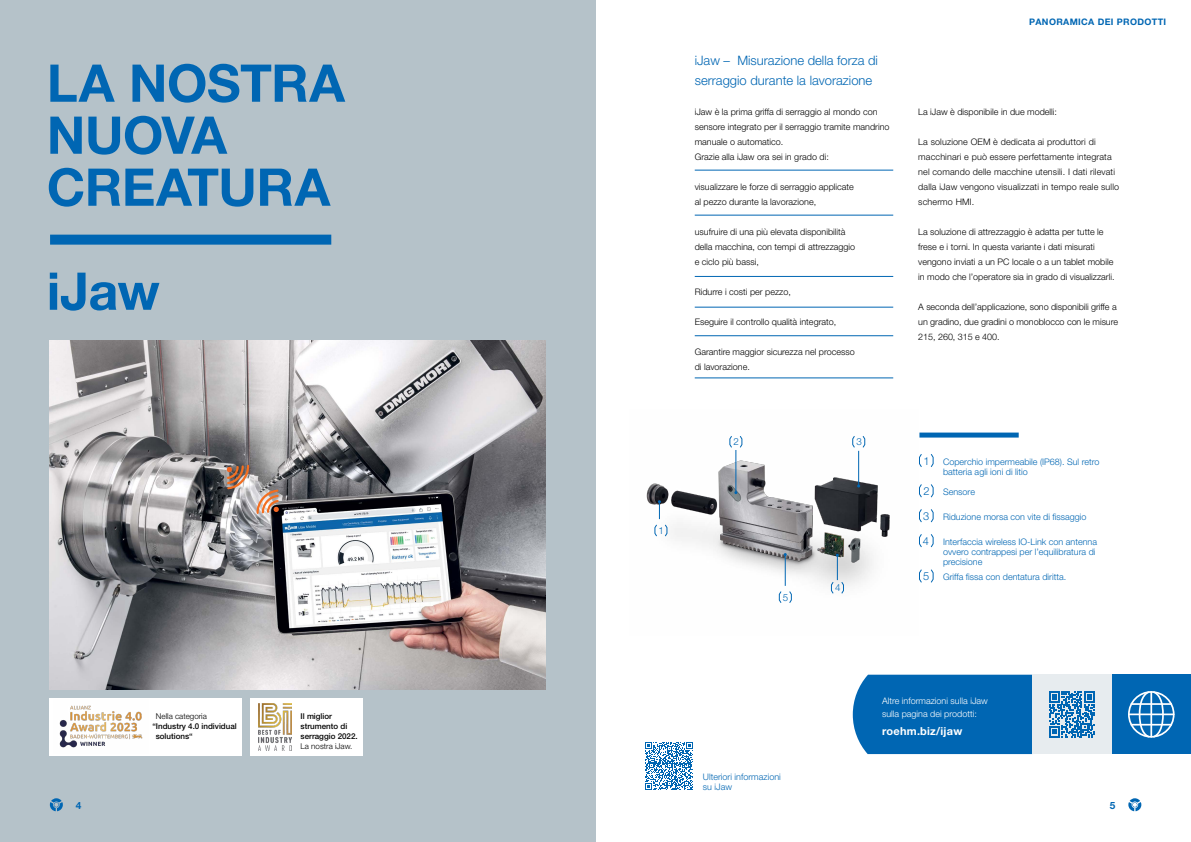
<style>
.page{position:relative;width:1191px;height:842px;background:#fff}
.page>*{position:absolute;margin:0;border:0;box-sizing:border-box;transform-origin:0 0}
.t1{font:700 52px/52px "Helvetica Neue LT Pro";letter-spacing:-.01em;color:#0066b3}
.t2{font:300 13px/20px "Helvetica Neue LT Pro";color:#0066b3}
.t3{font:300 11.1px "Helvetica Neue LT Pro";color:#0066b3}
.t4{font:700 11px "Helvetica Neue LT Pro";letter-spacing:.02em;color:#fff}
.t5{font:700 10px "Helvetica Neue LT Pro";color:#0066b3}
.t6{font:300 9.8px "Helvetica Neue LT Pro";color:#0066b3}
.t7{font:300 9px/15px "Helvetica Neue LT Pro";color:#000}
.t8{font:300 9px/10px "Helvetica Neue LT Pro";color:#0066b3}
.t9{font:300 9px/13px "Helvetica Neue LT Pro";color:#fff}
.t10{font:700 9px "Helvetica Neue LT Pro";letter-spacing:.04em;color:#0066b3}
.t11{font:500 8px/10px "Helvetica Neue LT Pro";color:#000}
.t12{font:300 8px "Helvetica Neue LT Pro";color:#000}
</style>
<div class="page">
<svg style="left:1128px;top:798px;width:13px;height:13px"></svg>
<div style="left:0;top:0;width:595px;height:842px;background:#b5c2c9"></div>
<svg style="left:50px;top:798px;width:13px;height:13px"></svg>
<div style="left:50px;top:235px;width:281px;height:10px;background:#0066b3"></div>
<img style="left:50px;top:340px;width:496px;height:350px">
<div style="left:49px;top:698px;width:193px;height:58px;background:#fff"></div>
<img style="left:59px;top:705px;width:84px;height:43px">
<div style="left:250px;top:698px;width:113px;height:58px;background:#fff"></div>
<img style="left:259px;top:704px;width:33px;height:46px">
<svg style="left:225px;top:464px;width:55px;height:51px;background:#ad9a91"></svg>
<img style="left:646px;top:438px;width:244px;height:148px">
<svg style="left:852px;top:436px;width:3px;height:12px"></svg>
<svg style="left:862px;top:436px;width:3px;height:12px"></svg>
<svg style="left:778px;top:591px;width:4px;height:12px"></svg>
<svg style="left:789px;top:591px;width:3px;height:12px"></svg>
<svg style="left:729px;top:436px;width:3px;height:12px"></svg>
<svg style="left:739px;top:436px;width:3px;height:12px"></svg>
<svg style="left:654px;top:500px;width:13px;height:37px"></svg>
<svg style="left:830px;top:554px;width:14px;height:40px"></svg>
<hr style="left:785px;top:555px;width:1px;height:31px;background:#0066b3">
<hr style="left:735px;top:450px;width:1px;height:43px;background:#0066b3">
<hr style="left:858px;top:451px;width:1px;height:35px;background:#0066b3">
<svg style="left:919px;top:509px;width:3px;height:14px"></svg>
<svg style="left:930px;top:509px;width:4px;height:14px"></svg>
<svg style="left:919px;top:534px;width:3px;height:14px"></svg>
<svg style="left:930px;top:534px;width:4px;height:14px"></svg>
<svg style="left:919px;top:569px;width:3px;height:14px"></svg>
<svg style="left:931px;top:569px;width:3px;height:14px"></svg>
<svg style="left:919px;top:484px;width:3px;height:14px"></svg>
<svg style="left:930px;top:484px;width:4px;height:14px"></svg>
<svg style="left:919px;top:454px;width:3px;height:13px"></svg>
<svg style="left:930px;top:454px;width:4px;height:13px"></svg>
<div style="left:919px;top:433px;width:99px;height:5px;background:#0066b3"></div>
<hr style="left:694px;top:170px;width:199px;height:1px;background:#0066b3">
<hr style="left:694px;top:215px;width:199px;height:1px;background:#0066b3">
<hr style="left:694px;top:276px;width:199px;height:1px;background:#0066b3">
<hr style="left:694px;top:307px;width:199px;height:1px;background:#0066b3">
<hr style="left:694px;top:335px;width:199px;height:1px;background:#0066b3">
<hr style="left:694px;top:377px;width:199px;height:1px;background:#0066b3">
<div style="left:852px;top:675px;width:180px;height:79px;background:#0066b3"></div>
<div style="left:1111px;top:675px;width:80px;height:79px;background:#0066b3"></div>
<div style="left:1128px;top:691px;width:46px;height:47px;border:2px solid #fff;border-radius:50%"></div>
<hr style="left:1128px;top:713px;width:45px;height:2px;background:#fff">
<hr style="left:1131px;top:703px;width:40px;height:2px;background:#fff">
<hr style="left:1131px;top:724px;width:40px;height:1px;background:#fff">
<svg style="left:1137px;top:691px;width:27px;height:47px"></svg>
<div style="left:1032px;top:675px;width:79px;height:79px;background:#e7ecef"></div>
<svg style="left:1049px;top:691px;width:45px;height:46px"></svg>
<svg style="left:645px;top:742px;width:48px;height:48px"></svg>
<h1 class="t1" style="left:47px;top:56px;width:300px">LA NOSTRA<br>NUOVA<br>CREATURA</h1>
<h1 class="t1" style="left:47px;top:264px;width:114px">iJaw</h1>
<p class="t5" style="left:76px;top:799px;width:7px">4</p>
<p class="t12" style="left:156px;top:711px;width:52px">Nella categoria</p>
<p class="t11" style="left:156px;top:721px;width:83px;text-indent:-3px">“Industry 4.0 individual solutions“</p>
<p class="t11" style="left:301px;top:711px;width:59px">Il miglior strumento di serraggio 2022.</p>
<p class="t12" style="left:301px;top:741px;width:53px">La nostra iJaw.</p>
<p class="t6" style="left:658px;top:525px;width:7px">1</p>
<h2 class="t2" style="left:694px;top:50px;width:185px">iJaw – Misurazione della forza di serraggio durante la lavorazione</h2>
<p class="t7" style="left:694px;top:104px;width:196px">iJaw è la prima griffa di serraggio al mondo con sensore integrato per il serraggio tramite mandrino manuale o automatico.<br>Grazie alla iJaw ora sei in grado di:</p>
<p class="t7" style="left:694px;top:179px;width:161px">visualizzare le forze di serraggio applicate al pezzo durante la lavorazione,</p>
<p class="t7" style="left:694px;top:224px;width:162px">usufruire di una più elevata disponibilità della macchina, con tempi di attrezzaggio e ciclo più bassi,</p>
<p class="t7" style="left:694px;top:284px;width:98px">Ridurre i costi per pezzo,</p>
<p class="t7" style="left:694px;top:314px;width:143px">Eseguire il controllo qualità integrato,</p>
<p class="t7" style="left:694px;top:344px;width:161px">Garantire maggior sicurezza nel processo di lavorazione.</p>
<p class="t6" style="left:733px;top:436px;width:7px">2</p>
<p class="t6" style="left:856px;top:436px;width:7px">3</p>
<p class="t6" style="left:783px;top:591px;width:7px">5</p>
<p class="t6" style="left:835px;top:582px;width:7px">4</p>
<p class="t10" style="left:1029px;top:16px;width:139px">PANORAMICA DEI PRODOTTI</p>
<p class="t7" style="left:918px;top:104px;width:140px">La iJaw è disponibile in due modelli:</p>
<p class="t7" style="left:918px;top:134px;width:202px">La soluzione OEM è dedicata ai produttori di macchinari e può essere perfettamente integrata nel comando delle macchine utensili. I dati rilevati dalla iJaw vengono visualizzati in tempo reale sullo schermo HMI.</p>
<p class="t7" style="left:918px;top:224px;width:198px">La soluzione di attrezzaggio è adatta per tutte le frese e i torni. In questa variante i dati misurati vengono inviati a un PC locale o a un tablet mobile in modo che l’operatore sia in grado di visualizzarli.</p>
<p class="t7" style="left:918px;top:299px;width:201px">A seconda dell’applicazione, sono disponibili griffe a un gradino, due gradini o monoblocco con le misure<br>215, 260, 315 e 400.</p>
<p class="t3" style="left:923px;top:454px;width:8px">1</p>
<p class="t3" style="left:923px;top:484px;width:8px">2</p>
<p class="t3" style="left:923px;top:509px;width:8px">3</p>
<p class="t3" style="left:923px;top:534px;width:8px">4</p>
<p class="t3" style="left:923px;top:569px;width:8px">5</p>
<p class="t8" style="left:943px;top:456px;width:158px">Coperchio impermeabile (IP68). Sul retro batteria agli ioni di litio</p>
<p class="t8" style="left:943px;top:486px;width:33px">Sensore</p>
<p class="t8" style="left:943px;top:511px;width:145px">Riduzione morsa con vite di fissaggio</p>
<p class="t8" style="left:943px;top:536px;width:155px">Interfaccia wireless IO-Link con antenna ovvero contrappesi per l’equilibratura di precisione</p>
<p class="t8" style="left:943px;top:571px;width:125px">Griffa fissa con dentatura diritta.</p>
<p class="t8" style="left:703px;top:771px;width:79px">Ulteriori informazioni su iJaw</p>
<p class="t9" style="left:882px;top:694px;width:107px">Altre informazioni sulla iJaw sulla pagina dei prodotti:</p>
<p class="t4" style="left:882px;top:724px;width:82px">roehm.biz/ijaw</p>
<p class="t5" style="left:1110px;top:799px;width:7px">5</p>
</div>
